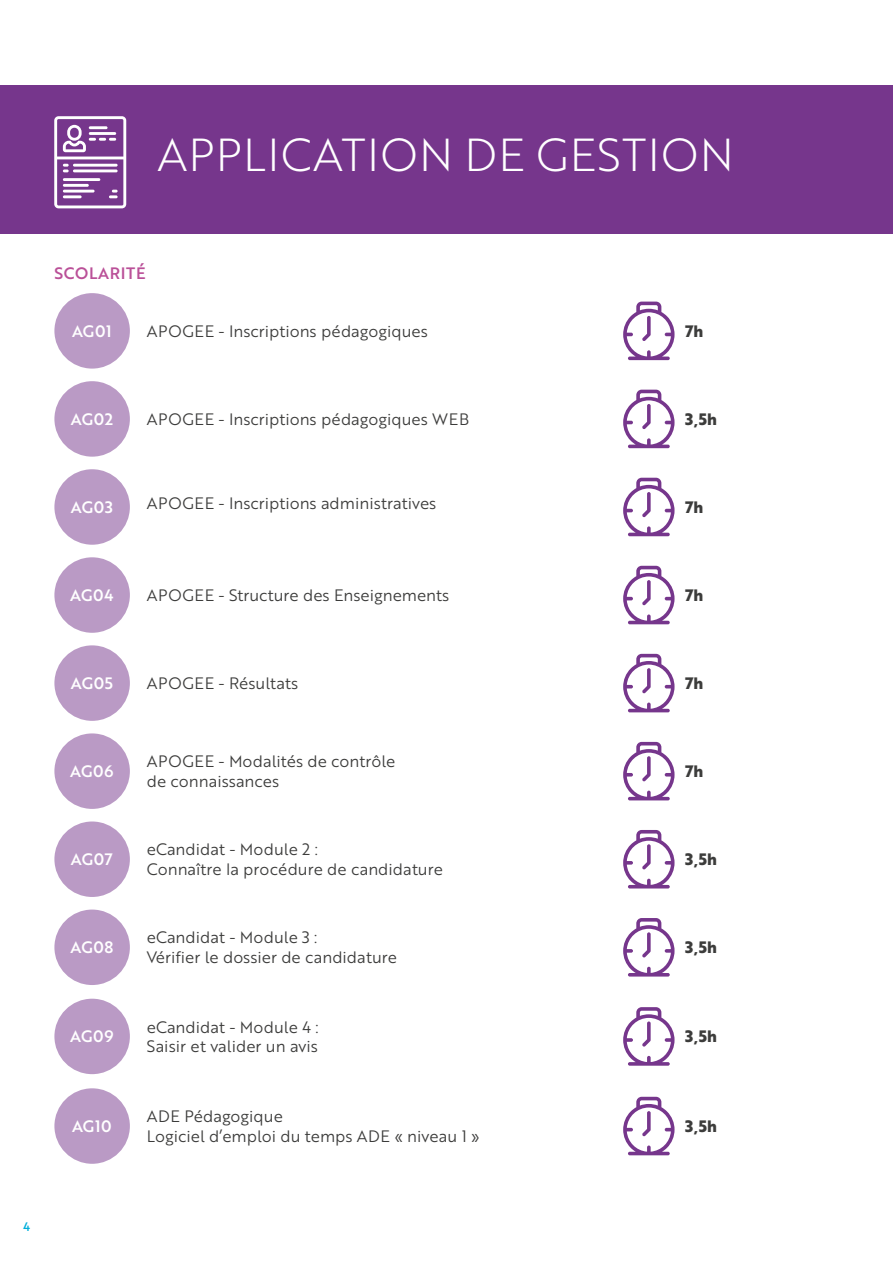
<style>
.page{position:relative;width:893px;height:1263px;background:#fff}
.page>*{position:absolute;margin:0;border:0;box-sizing:border-box;transform-origin:0 0}
.t1{font:45px "Brother 1816 Light";letter-spacing:.03em;color:#fff}
.t2{font:16.05px/19.4px "Brother 1816 Book";color:#3c3c3b}
.t3{font:16.05px "Brother 1816 Medium";letter-spacing:.04em;color:#fff}
.t4{font:700 16.05px "Brother 1816 Extra";color:#3c3c3b}
.t5{font:16.05px "Brother 1816 Book";letter-spacing:.02em;color:#3c3c3b}
.t6{font:16.05px "Brother 1816 Medium";letter-spacing:.04em;color:#ba5098}
.t7{font:12px "Brother 1816 Medium";color:#00afdb}
</style>
<div class="page">
<div style="left:54px;top:293px;width:76px;height:76px;background:#ba9ac5;border-radius:50%"></div>
<svg style="left:623px;top:302px;width:51px;height:58px"></svg>
<div style="left:54px;top:645px;width:76px;height:76px;background:#ba9ac5;border-radius:50%"></div>
<svg style="left:623px;top:654px;width:51px;height:58px"></svg>
<div style="left:54px;top:469px;width:76px;height:76px;background:#ba9ac5;border-radius:50%"></div>
<svg style="left:623px;top:478px;width:51px;height:58px"></svg>
<div style="left:54px;top:821px;width:76px;height:76px;background:#ba9ac5;border-radius:50%"></div>
<svg style="left:623px;top:830px;width:51px;height:58px"></svg>
<div style="left:54px;top:381px;width:76px;height:76px;background:#ba9ac5;border-radius:50%"></div>
<svg style="left:623px;top:390px;width:51px;height:58px"></svg>
<div style="left:54px;top:733px;width:76px;height:76px;background:#ba9ac5;border-radius:50%"></div>
<svg style="left:623px;top:742px;width:51px;height:58px"></svg>
<div style="left:54px;top:557px;width:76px;height:76px;background:#ba9ac5;border-radius:50%"></div>
<svg style="left:623px;top:566px;width:51px;height:58px"></svg>
<div style="left:54px;top:909px;width:76px;height:76px;background:#ba9ac5;border-radius:50%"></div>
<div style="left:54px;top:999px;width:76px;height:75px;background:#ba9ac5;border-radius:50%"></div>
<div style="left:54px;top:1088px;width:76px;height:76px;background:#ba9ac5;border-radius:50%"></div>
<svg style="left:623px;top:918px;width:51px;height:58px"></svg>
<svg style="left:623px;top:1007px;width:51px;height:59px"></svg>
<svg style="left:623px;top:1097px;width:51px;height:58px"></svg>
<div style="left:0;top:85px;width:893px;height:149px;background:#76368c"></div>
<svg style="left:54px;top:116px;width:72px;height:92px"></svg>
<h1 class="t1" style="left:157px;top:122px;width:578px">APPLICATION DE GESTION</h1>
<p class="t6" style="left:54px;top:261px;width:93px">SCOLARITÉ</p>
<p class="t3" style="left:72px;top:319px;width:41px">AG01</p>
<p class="t2" style="left:147px;top:321px;width:282px">APOGEE - Inscriptions pédagogiques</p>
<p class="t4" style="left:685px;top:319px;width:20px">7h</p>
<p class="t3" style="left:71px;top:407px;width:44px">AG02</p>
<p class="t2" style="left:147px;top:409px;width:324px">APOGEE - Inscriptions pédagogiques WEB</p>
<p class="t4" style="left:685px;top:407px;width:33px">3,5h</p>
<p class="t3" style="left:71px;top:495px;width:44px">AG03</p>
<p class="t2" style="left:147px;top:492px;width:291px">APOGEE - Inscriptions administratives</p>
<p class="t4" style="left:685px;top:495px;width:20px">7h</p>
<p class="t3" style="left:70px;top:583px;width:45px">AG04</p>
<p class="t2" style="left:147px;top:585px;width:304px">APOGEE - Structure des Enseignements</p>
<p class="t4" style="left:685px;top:583px;width:20px">7h</p>
<p class="t3" style="left:71px;top:671px;width:44px">AG05</p>
<p class="t5" style="left:147px;top:671px;width:153px">APOGEE - Résultats</p>
<p class="t4" style="left:685px;top:671px;width:20px">7h</p>
<p class="t3" style="left:70px;top:759px;width:45px">AG06</p>
<p class="t2" style="left:147px;top:751px;width:250px">APOGEE - Modalités de contrôle de connaissances</p>
<p class="t4" style="left:685px;top:759px;width:20px">7h</p>
<p class="t3" style="left:71px;top:847px;width:43px">AG07</p>
<p class="t2" style="left:147px;top:839px;width:298px">eCandidat - Module 2 :<br>Connaître la procédure de candidature</p>
<p class="t4" style="left:685px;top:847px;width:33px">3,5h</p>
<p class="t3" style="left:70px;top:935px;width:45px">AG08</p>
<p class="t2" style="left:147px;top:927px;width:252px">eCandidat - Module 3 :<br>Vérifier le dossier de candidature</p>
<p class="t4" style="left:685px;top:935px;width:33px">3,5h</p>
<p class="t3" style="left:70px;top:1024px;width:45px">AG09</p>
<p class="t2" style="left:147px;top:1016px;width:173px">eCandidat - Module 4 :<br>Saisir et valider un avis</p>
<p class="t4" style="left:685px;top:1024px;width:33px">3,5h</p>
<p class="t3" style="left:72px;top:1114px;width:41px">AG10</p>
<p class="t2" style="left:147px;top:1106px;width:334px">ADE Pédagogique<br>Logiciel d’emploi du temps ADE « niveau 1 »</p>
<p class="t4" style="left:685px;top:1114px;width:33px">3,5h</p>
<p class="t7" style="left:23px;top:1218px;width:8px">4</p>
</div>
